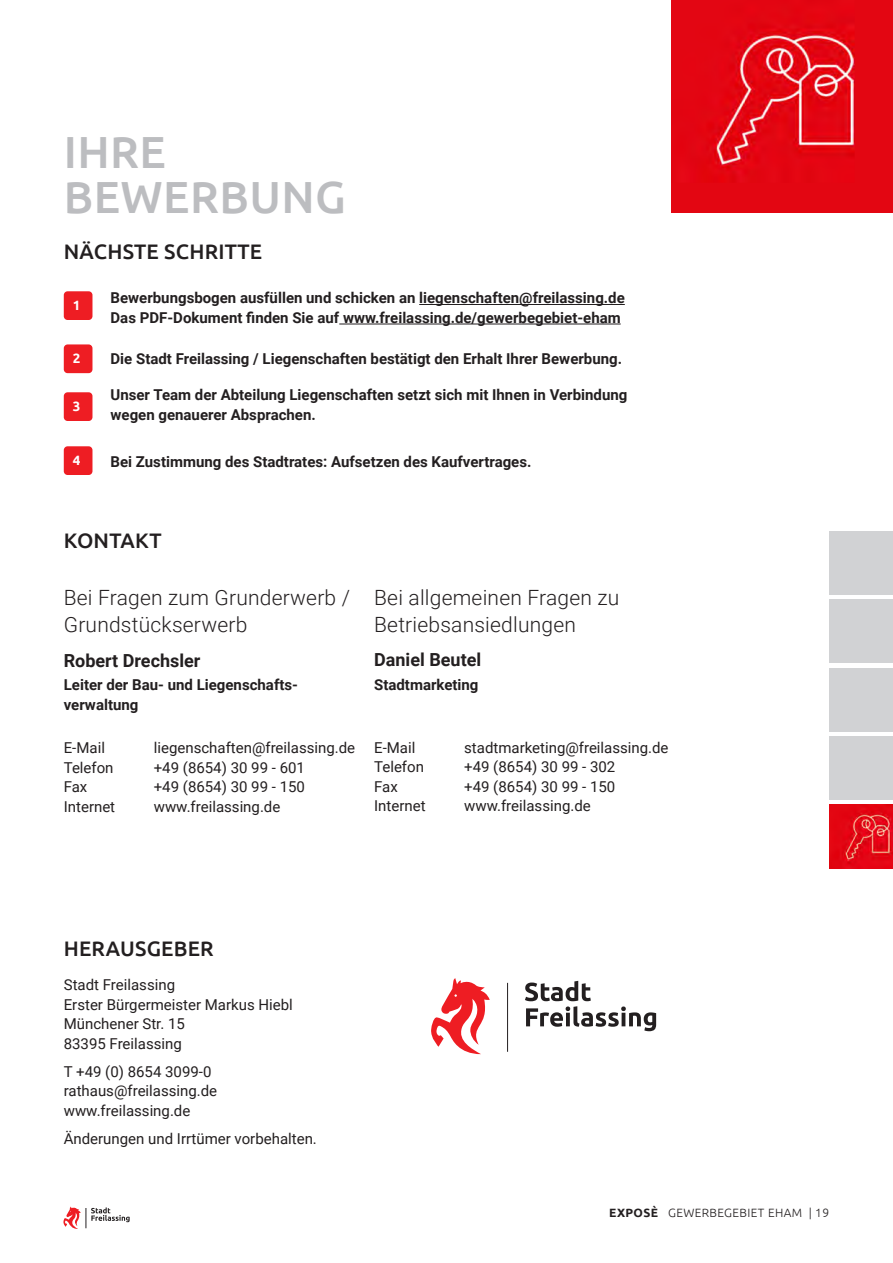
<style>
.page{position:relative;width:893px;height:1263px;background:#fff}
.page>*{position:absolute;margin:0;border:0;box-sizing:border-box;transform-origin:0 0}
.t1{font:500 45px/45px "Ubuntu";letter-spacing:.01em;color:#bcbdc0}
.t2{font:300 21px/27px "Roboto";letter-spacing:.01em;color:#231f20}
.t3{font:500 21px "Ubuntu";letter-spacing:.01em;color:#231f20}
.t4{font:700 18px "Roboto";color:#231f20}
.t5{font:700 15px/19.5px "Roboto";color:#231f20}
.t6{font:15px/19.5px "Roboto";color:#231f20}
.t7{font:700 13.5px "Ubuntu";color:#fff}
.t8{font:300 12px "Ubuntu";letter-spacing:.03em;color:#231f20}
.s1{font-weight:700}
</style>
<div class="page">
<svg style="left:63px;top:1206px;width:67px;height:23px"></svg>
<hr style="left:507px;top:983px;width:1px;height:69px;background:#231f20">
<svg style="left:525px;top:981px;width:131px;height:50px"></svg>
<svg style="left:431px;top:978px;width:59px;height:76px"></svg>
<hr style="left:419px;top:304px;width:206px;height:1px;background:#231f20">
<hr style="left:339px;top:324px;width:282px;height:1px;background:#231f20">
<div style="left:64px;top:291px;width:28px;height:29px;background:#ee1d23;border-radius:4px"></div>
<div style="left:64px;top:344px;width:28px;height:29px;background:#ee1d23;border-radius:4px"></div>
<div style="left:64px;top:392px;width:28px;height:29px;background:#ee1d23;border-radius:4px"></div>
<div style="left:64px;top:446px;width:28px;height:29px;background:#ee1d23;border-radius:4px"></div>
<div style="left:829px;top:531px;width:64px;height:64px;background:#d1d2d4"></div>
<div style="left:829px;top:600px;width:64px;height:63px;background:#d1d2d4"></div>
<div style="left:829px;top:668px;width:64px;height:63px;background:#d1d2d4"></div>
<div style="left:829px;top:736px;width:64px;height:63px;background:#d1d2d4"></div>
<img style="left:829px;top:805px;width:64px;height:63px">
<img style="left:672px;top:0;width:221px;height:213px">
<h1 class="t1" style="left:64px;top:127px;width:284px">IHRE<br>BEWERBUNG</h1>
<h2 class="t3" style="left:64px;top:238px;width:200px">NÄCHSTE SCHRITTE</h2>
<p class="t5" style="left:111px;top:288px;width:516px">Bewerbungsbogen ausfüllen und schicken an liegenschaften@freilassing.de<br>Das PDF-Dokument finden Sie auf www.freilassing.de/gewerbegebiet-eham</p>
<p class="t5" style="left:111px;top:349px;width:513px">Die Stadt Freilassing / Liegenschaften bestätigt den Erhalt Ihrer Bewerbung.</p>
<p class="t5" style="left:111px;top:384px;width:518px">Unser Team der Abteilung Liegenschaften setzt sich mit Ihnen in Verbindung wegen genauerer Absprachen.</p>
<p class="t5" style="left:111px;top:451px;width:422px">Bei Zustimmung des Stadtrates: Aufsetzen des Kaufvertrages.</p>
<p class="t7" style="left:73px;top:297px;width:9px">1</p>
<p class="t7" style="left:73px;top:350px;width:9px">2</p>
<p class="t7" style="left:73px;top:398px;width:9px">3</p>
<p class="t7" style="left:73px;top:452px;width:9px">4</p>
<h2 class="t3" style="left:64px;top:527px;width:99px">KONTAKT</h2>
<h2 class="t2" style="left:64px;top:583px;width:288px">Bei Fragen zum Grunderwerb /<br>Grundstückserwerb</h2>
<p class="t4" style="left:64px;top:648px;width:138px">Robert Drechsler</p>
<p class="t5" style="left:64px;top:675px;width:236px">Leiter der Bau- und Liegenschafts&shy;verwaltung</p>
<p class="t6" style="left:64px;top:737px;width:43px">E-Mail</p>
<p class="t6" style="left:154px;top:737px;width:203px">liegenschaften@freilassing.de</p>
<p class="t6" style="left:64px;top:757px;width:51px">Telefon</p>
<p class="t6" style="left:154px;top:757px;width:153px">+49 (8654) 30 99 - 601</p>
<p class="t6" style="left:64px;top:776px;width:25px">Fax</p>
<p class="t6" style="left:154px;top:776px;width:153px">+49 (8654) 30 99 - 150</p>
<p class="t6" style="left:64px;top:796px;width:53px">Internet</p>
<p class="t6" style="left:154px;top:796px;width:128px">www.freilassing.de</p>
<h2 class="t2" style="left:374px;top:583px;width:247px">Bei allgemeinen Fragen zu<br>Betriebsansiedlungen</h2>
<p class="t4" style="left:374px;top:647px;width:109px">Daniel Beutel</p>
<p class="t5" style="left:374px;top:674px;width:106px">Stadtmarketing</p>
<p class="t6" style="left:374px;top:737px;width:43px">E-Mail</p>
<p class="t6" style="left:464px;top:737px;width:206px">stadtmarketing@freilassing.de</p>
<p class="t6" style="left:374px;top:757px;width:51px">Telefon</p>
<p class="t6" style="left:464px;top:757px;width:153px">+49 (8654) 30 99 - 302</p>
<p class="t6" style="left:374px;top:776px;width:25px">Fax</p>
<p class="t6" style="left:464px;top:776px;width:153px">+49 (8654) 30 99 - 150</p>
<p class="t6" style="left:374px;top:796px;width:53px">Internet</p>
<p class="t6" style="left:464px;top:796px;width:128px">www.freilassing.de</p>
<h2 class="t3" style="left:64px;top:935px;width:151px">HERAUSGEBER</h2>
<p class="t6" style="left:64px;top:974px;width:231px">Stadt Freilassing<br>Erster Bürgermeister Markus Hiebl<br>Münchener Str. 15<br>83395 Freilassing</p>
<p class="t6" style="left:64px;top:1061px;width:155px">T +49 (0) 8654 3099-0 rathaus@freilassing.de www.freilassing.de</p>
<p class="t6" style="left:64px;top:1128px;width:255px">Änderungen und Irrtümer vorbehalten.</p>
<p class="t8" style="left:609px;top:1205px;width:222px"><span class="s1">EXPOSÈ</span> GEWERBEGEBIET EHAM | 19</p>
</div>
